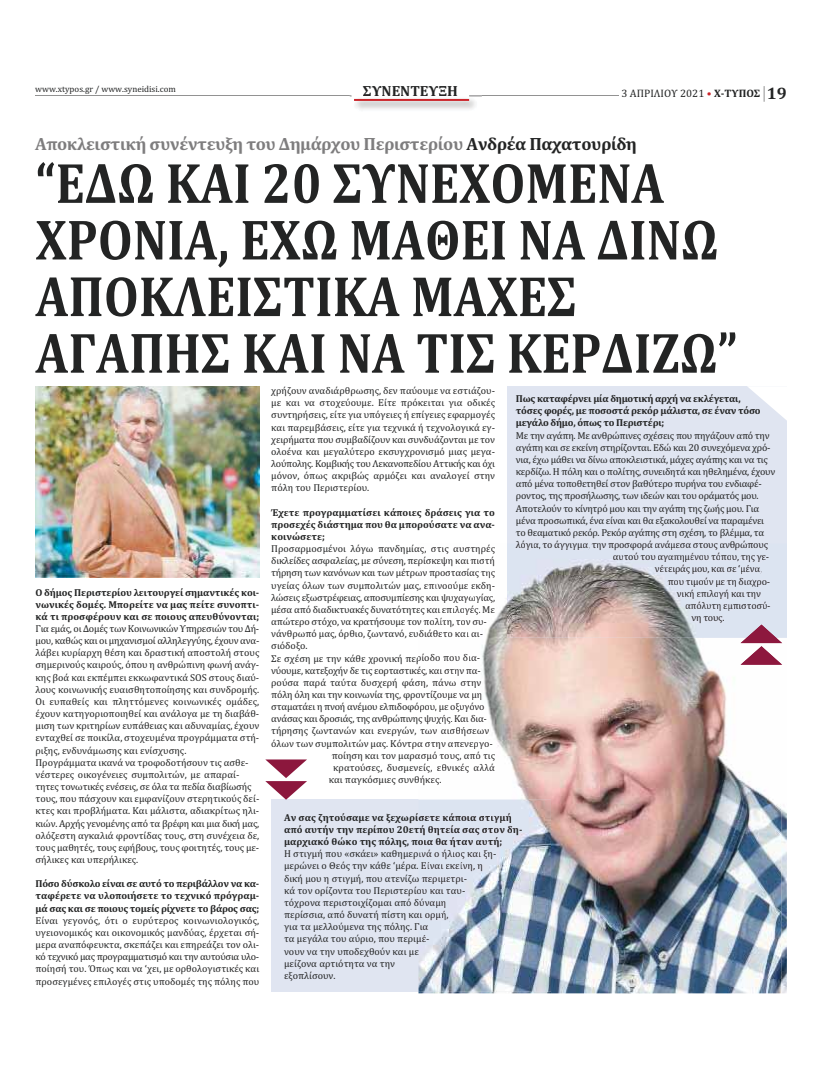
<style>
.page{position:relative;width:822px;height:1077px;background:#fff}
.page>*{position:absolute;margin:0;border:0;box-sizing:border-box;transform-origin:0 0}
.t1{font:700 57.6px/56.6px "Cambria";color:#232424;scale:.88 1}
.t2{font:700 17.9px "Cambria";letter-spacing:-.025em;color:#7e7d7e}
.t3{font:700 14.9px "Cambria";color:#262425}
.t4{font:10.9px "Cambria";color:#232424}
.t5{font:10.1px/12.2px "Cambria";color:#232424}
.t6{font:10.1px/12.2px "Cambria";letter-spacing:-.025em;color:#232424}
.t7{font:700 10.1px/12.2px "Cambria";color:#232424;text-align:justify}
.t8{font:10.1px "Cambria";letter-spacing:-.025em;color:#262425}
.t9{font:700 10.1px/12.2px "Cambria";letter-spacing:-.025em;color:#232424}
.t10{font:10.1px "Cambria";letter-spacing:-.02em;color:#232424}
.t11{font:8.9px "Cambria";color:#232424}
.s1{color:#cb242a}
.s2{font-weight:700}
.s3{font-weight:700;font-size:16.9px}
.s4{color:#232424}
.s5{color:#262425}
.s6{font-weight:700;color:#262425}
</style>
<div class="page">
<div style="left:507px;top:386px;width:280px;height:252px;background:#e0e5f1"></div>
<div style="left:271px;top:800px;width:280px;height:192px;background:#e0e5f1"></div>
<img style="left:419px;top:598px;width:368px;height:395px">
<svg style="left:419px;top:571px;width:76px;height:66px"></svg>
<svg style="left:419px;top:654px;width:76px;height:131px"></svg>
<img style="left:507px;top:593px;width:280px;height:45px">
<svg style="left:516px;top:544px;width:266px;height:121px"></svg>
<img style="left:419px;top:800px;width:132px;height:192px">
<svg style="left:419px;top:813px;width:103px;height:131px"></svg>
<img style="left:740px;top:646px;width:42px;height:19px">
<img style="left:740px;top:625px;width:42px;height:18px">
<hr style="left:35px;top:95px;width:584px;height:1px;background:#929292">
<img style="left:350px;top:95px;width:132px;height:15px">
<img style="left:352px;top:95px;width:117px;height:4px">
<svg style="left:363px;top:95px;width:94px;height:1px"></svg>
<hr style="left:354px;top:99px;width:115px;height:2px;background:#cb242a">
<svg style="left:764px;top:86px;width:1px;height:16px"></svg>
<svg style="left:265px;top:759px;width:42px;height:41px"></svg>
<img style="left:35px;top:386px;width:224px;height:192px">
<svg style="left:747px;top:386px;width:40px;height:34px"></svg>
<p class="t11" style="left:35px;top:86px;width:142px">www.xtypos.gr / www.syneidisi.com</p>
<h3 class="t3" style="left:363px;top:86px;width:97px">ΣΥΝΕΝΤΕΥΞΗ</h3>
<p class="t4" style="left:622px;top:89px;width:167px">3 ΑΠΡΙΛΙΟΥ 2021 <span class="s1">•</span> <span class="s2">Χ‑ΤΥΠΟΣ</span> <span class="s3">19</span></p>
<h2 class="t2" style="left:35px;top:138px;width:603px">Αποκλειστική συνέντευξη του Δημάρχου Περιστερίου <span class="s4">Ανδρέα Παχατουρίδη</span></h2>
<h1 class="t1" style="left:36px;top:161px;width:799px">“ΕΔΩ ΚΑΙ 20 ΣΥΝΕΧΟΜΕΝΑ<br>ΧΡΟΝΙΑ, ΕΧΩ ΜΑΘΕΙ ΝΑ ΔΙΝΩ<br>ΑΠΟΚΛΕΙΣΤΙΚΑ ΜΑΧΕΣ<br>ΑΓΑΠΗΣ ΚΑΙ ΝΑ ΤΙΣ ΚΕΡΔΙΖΩ”</h1>
<p class="t7" style="left:36px;top:587px;width:225px">Ο δήμος Περιστερίου λειτουργεί σημαντικές κοι‑ νωνικές δομές. Μπορείτε να μας πείτε συνοπτι‑ κά τι προσφέρουν και σε ποιους απευθύνονται;</p>
<p class="t5" style="left:36px;top:624px;width:225px">Για εμάς, οι Δομές των Κοινωνικών Υπηρεσιών του Δή‐ μου, καθώς και οι μηχανισμοί αλληλεγγύης, έχουν ανα‐ λάβει κυρίαρχη θέση και δραστική αποστολή στους σημερινούς καιρούς, όπου η ανθρώπινη φωνή ανάγ‐ κης βοά και εκπέμπει εκκωφαντικά SOS στους διαύ‐ λους κοινωνικής ευαισθητοποίησης και συνδρομής.<br>Οι ευπαθείς και πληττόμενες κοινωνικές ομάδες, έχουν κατηγοριοποιηθεί και ανάλογα με τη διαβάθ‐ μιση των κριτηρίων ευπάθειας και αδυναμίας, έχουν ενταχθεί σε ποικίλα, στοχευμένα προγράμματα στή‐ ριξης, ενδυνάμωσης και ενίσχυσης.<br>Προγράμματα ικανά να τροφοδοτήσουν τις ασθε‐ νέστερες οικογένειες συμπολιτών, με απαραί‐ τητες τονωτικές ενέσεις, σε όλα τα πεδία διαβίωσής τους, που πάσχουν και εμφανίζουν στερητικούς δεί‐ κτες και προβλήματα. Και μάλιστα, αδιακρίτως ηλι‐ κιών. Αρχής γενομένης από τα βρέφη και μια δική μας, ολόζεστη αγκαλιά φροντίδας τους, στη συνέχεια δε, τους μαθητές, τους εφήβους, τους φοιτητές, τους με‐ σήλικες και υπερήλικες.</p>
<p class="t7" style="left:36px;top:879px;width:225px">Πόσο δύσκολο είναι σε αυτό το περιβάλλον να κα‑ ταφέρετε να υλοποιήσετε το τεχνικό πρόγραμ‑ μά σας και σε ποιους τομείς ρίχνετε το βάρος σας;</p>
<p class="t5" style="left:35px;top:915px;width:225px;text-align:justify">Είναι γεγονός, ότι ο ευρύτερος κοινωνιολογικός, υγειονομικός και οικονομικός μανδύας, έρχεται σή‐ μερα αναπόφευκτα, σκεπάζει και επηρεάζει τον ολι‐ κό τεχνικό μας προγραμματισμό και την αυτούσια υλο‐ ποίησή του. Όπως και να ‘χει, με ορθολογιστικές και προσεγμένες επιλογές στις υποδομές της πόλης που</p>
<p class="t5" style="left:271px;top:386px;width:225px;text-align:justify">χρήζουν αναδιάρθρωσης, δεν παύουμε να εστιάζου‐ με και να στοχεύουμε. Είτε πρόκειται για οδικές συντηρήσεις, είτε για υπόγειες ή επίγειες εφαρμογές και παρεμβάσεις, είτε για τεχνικά ή τεχνολογικά εγ‐ χειρήματα που συμβαδίζουν και συνδυάζονται με τον ολοένα και μεγαλύτερο εκσυγχρονισμό μιας μεγα‐ λούπολης. Κομβικής του Λεκανοπεδίου Αττικής και όχι μόνον, όπως ακριβώς αρμόζει και αναλογεί στην πόλη του Περιστερίου.</p>
<p class="t7" style="left:271px;top:507px;width:225px">Έχετε προγραμματίσει κάποιες δράσεις για το</p>
<p class="t7" style="left:271px;top:519px;width:225px">προσεχές διάστημα που θα μπορούσατε να ανα‑</p>
<p class="t7" style="left:271px;top:531px;width:55px">κοινώσετε;</p>
<p class="t5" style="left:271px;top:544px;width:225px">Προσαρμοσμένοι λόγω πανδημί<span class="s5">ας, στις αυστηρές</span></p>
<p class="t5" style="left:271px;top:556px;width:225px">δικλείδες ασφαλείας, με σύνεση, πε<span class="s5">ρίσκεψη και πιστή</span></p>
<p class="t10" style="left:271px;top:569px;width:225px">τήρηση των κανόνων και των μέτρ<span class="s5">ων προστασίας της</span></p>
<p class="t5" style="left:271px;top:580px;width:225px">υγείας όλων των συμπολιτών μα<span class="s5">ς, επινοούμε εκδη‐</span></p>
<p class="t6" style="left:271px;top:592px;width:225px">λώσεις εξωστρέφειας, αποσυμπίεσ<span class="s5">ης και ψυχαγωγίας,</span></p>
<p class="t5" style="left:271px;top:604px;width:225px">μέσα από διαδικτυακές δυνατότητ<span class="s5">ες και επιλογές. Με</span></p>
<p class="t5" style="left:271px;top:617px;width:217px">απώτερο στόχο, να κρατήσουμε το<span class="s5">ν πολίτη, τον συ‐</span></p>
<p class="t5" style="left:271px;top:629px;width:213px">νάνθρωπό μας, όρθιο, ζωντανό, ευ<span class="s5">διάθετο και αι‐</span></p>
<p class="t5" style="left:271px;top:641px;width:38px">σιόδοξο.</p>
<p class="t5" style="left:271px;top:653px;width:211px">Σε σχέση με την κάθε χρονική πε<span class="s5">ρίοδο που δια‐</span></p>
<p class="t6" style="left:271px;top:665px;width:211px">νύουμε, κατεξοχήν δε τις εορταστικ<span class="s5">ές, και στην πα‐</span></p>
<p class="t5" style="left:271px;top:677px;width:212px">ρούσα παρά ταύτα δυσχερή φά<span class="s5">ση, πάνω στην</span></p>
<p class="t5" style="left:271px;top:689px;width:213px">πόλη όλη και την κοινωνία της, φρ<span class="s5">οντίζουμε να μη</span></p>
<p class="t10" style="left:271px;top:703px;width:215px">σταματάει η πνοή ανέμου ελπιδοφ<span class="s5">όρου, με οξυγόνο</span></p>
<p class="t6" style="left:271px;top:714px;width:217px">ανάσας και δροσιάς, της ανθρώπινη<span class="s5">ς ψυχής. Και δια‐</span></p>
<p class="t5" style="left:271px;top:726px;width:220px">τήρησης ζωντανών και ενεργών, <span class="s5">των αισθήσεων</span></p>
<p class="t5" style="left:271px;top:738px;width:223px">όλων των συμπολιτών μας. Κόντρ<span class="s5">α στην απενεργο‐</span></p>
<p class="t5" style="left:332px;top:750px;width:165px">ποίηση και τον μαρ<span class="s5">ασμό τους, από τις</span></p>
<p class="t5" style="left:333px;top:762px;width:163px">κρατούσες, δυσμεν<span class="s5">είς, εθνικές αλλά</span></p>
<p class="t5" style="left:329px;top:775px;width:114px">και παγκόσμιες συν<span class="s5">θήκες.</span></p>
<p class="t9" style="left:516px;top:394px;width:246px">Πως καταφέρνει μία δημοτική αρχή να εκλέγεται, τόσες φορές, με ποσοστά ρεκόρ μάλιστα, σε έναν τόσο μεγάλο δήμο, όπως το Περιστέρι;</p>
<p class="t6" style="left:516px;top:430px;width:261px">Με την αγάπη. Με ανθρώπινες σχέσεις που πηγάζουν από την αγάπη και σε εκείνη στηρίζονται. Εδώ και 20 συνεχόμενα χρό‐ νια, έχω μάθει να δίνω αποκλειστικά, μάχες αγάπης και να τις κερδίζω. Η πόλη και ο πολίτης, συνειδητά και ηθελημένα, έχουν από μένα τοποθετηθεί στον βαθύτερο πυρήνα του ενδιαφέ‐ ροντος, της προσήλωσης, των ιδεών και του οράματός μου.<br>Αποτελούν το κίνητρό μου και την αγάπη της ζωής μου. Για μένα προσωπικά, ένα είναι και θα εξακολουθεί να παραμένει το θεαματικό ρεκόρ. Ρεκόρ αγάπης στη σχέση, το βλέμμα, τα</p>
<p class="t8" style="left:516px;top:541px;width:254px">λόγια, το άγγιγμα, την προσφορά ανάμεσα στους ανθρώπους</p>
<p class="t8" style="left:613px;top:553px;width:158px">αυτού του αγαπημένου τόπου, της γε‐</p>
<p class="t8" style="left:655px;top:565px;width:109px">νέτειράς μου, και σε ‘μένα,</p>
<p class="t8" style="left:668px;top:577px;width:104px">που τιμούν με τη διαχρο‐</p>
<p class="t8" style="left:677px;top:590px;width:86px">νική επιλογή και την</p>
<p class="t8" style="left:685px;top:602px;width:87px">απόλυτη εμπιστοσύ‐</p>
<p class="t8" style="left:691px;top:614px;width:34px">νη τους.</p>
<p class="t5" style="left:284px;top:812px;width:240px"><span class="s2">Αν σας ζητούσαμε να ξεχωρ</span><span class="s6">ίσετε κάποια στιγμή </span><span class="s2">από αυτήν την περίπου 20ε</span><span class="s6">τή θητεία σας στον δη‑ </span><span class="s2">μαρχιακό θώκο της πόλης, π</span><span class="s6">οια θα ήταν αυτή;<br></span>Η στιγμή που «σκάει» καθημερ<span class="s5">ινά ο ήλιος και ξη‐ </span>μερώνει ο Θεός την κάθε ‘μέρα. <span class="s5">Είναι εκείνη, η<br></span>δική μου η στιγμή, που ατενίζ<span class="s5">ω περιμετρι‐<br></span>κά τον ορίζοντα του Περιστερί<span class="s5">ου και ταυ‐<br></span>τόχρονα περιστοιχίζομαι από <span class="s5">δύναμη<br></span>περίσσια, από δυνατή πίστη κ<span class="s5">αι ορμή,<br></span>για τα μελλούμενα της πόλης. <span class="s5">Για<br></span>τα μεγάλα του αύριο, που περι<span class="s5">μέ‐<br></span>νουν να την υποδεχθούν και μ<span class="s5">ε<br></span>μείζονα αρτιότητα να την<br>εξοπλίσουν.</p>
</div>
